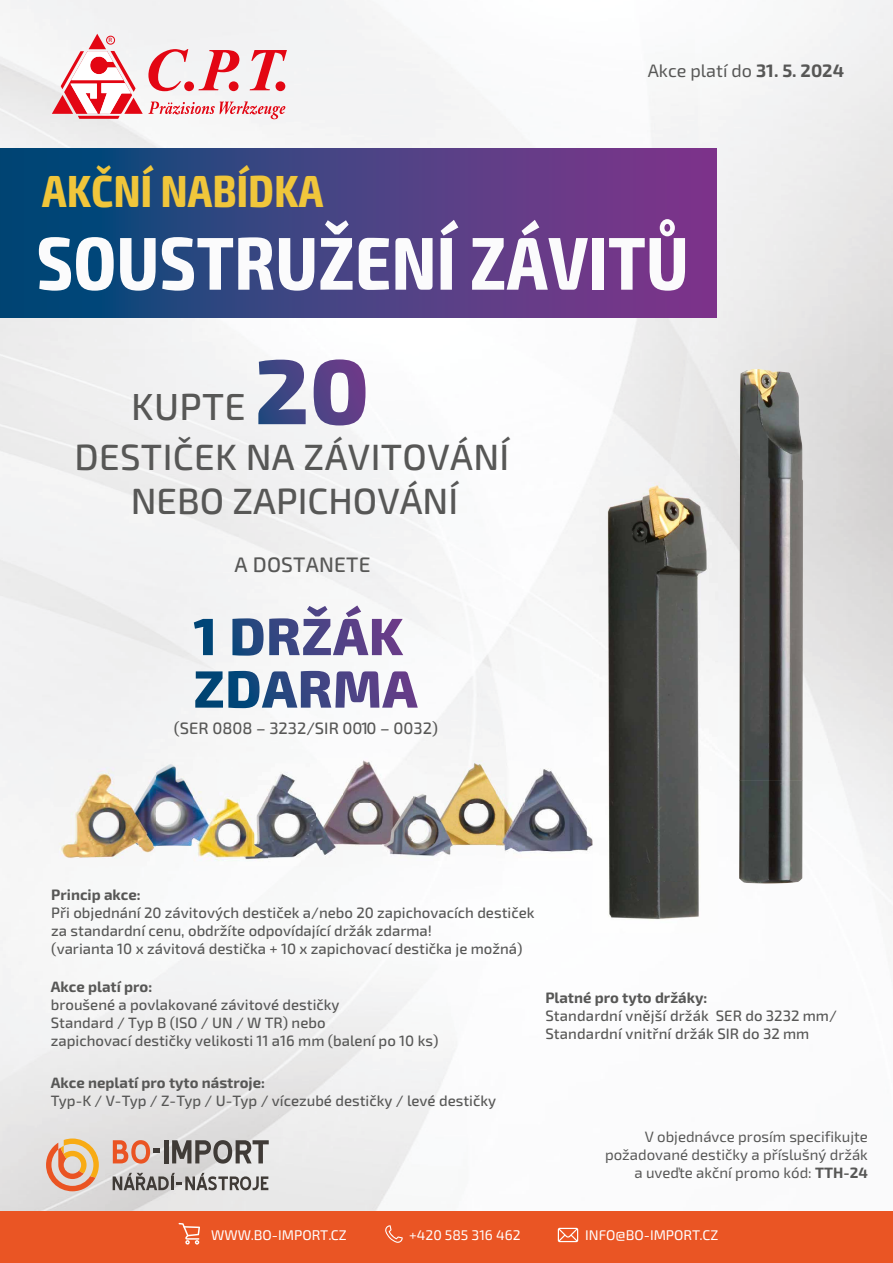
<style>
.page{position:relative;width:893px;height:1263px;background:#fff}
.page>*{position:absolute;margin:0;border:0;box-sizing:border-box;transform-origin:0 0}
.t1{font:700 condensed 74.85px "Exo 2";letter-spacing:.01em;color:#fbfbfc}
.t2{font:700 condensed 45px "Exo 2";letter-spacing:.01em;color:#f0c63b}
.t3{font:500 37.65px "Exo 2";letter-spacing:.01em;color:#575756}
.t4{font:500 36.6px "Exo 2";letter-spacing:.01em;color:#575756}
.t5{font:500 21px "Exo 2";letter-spacing:.01em;color:#575756}
.t6{font:18px "Exo 2";color:#575756}
.t7{font:500 16.5px "Exo 2";color:#575756}
.t8{font:500 15px/18px "Exo 2";color:#575756}
.t9{font:15px/18px "Exo 2";color:#575756;text-align:right}
.t10{font:700 15px "Exo 2";color:#575756}
.t11{font:13.95px "Exo 2";color:#fff}
.t12{font:500 6.15px "Exo 2";color:#e30613}
.s1{font-weight:700}
</style>
<div class="page">
<img style="left:0;top:0;width:893px;height:1211px">
<svg style="left:0;top:148px;width:716px;height:170px"></svg>
<svg style="left:258px;top:360px;width:48px;height:64px"></svg>
<svg style="left:314px;top:359px;width:51px;height:66px"></svg>
<svg style="left:194px;top:619px;width:19px;height:36px"></svg>
<svg style="left:232px;top:605px;width:171px;height:51px"></svg>
<svg style="left:195px;top:671px;width:223px;height:37px"></svg>
<img style="left:593px;top:477px;width:124px;height:456px">
<img style="left:739px;top:369px;width:64px;height:514px">
<img style="left:427px;top:760px;width:97px;height:45px">
<img style="left:456px;top:805px;width:40px;height:44px">
<img style="left:120px;top:759px;width:97px;height:87px">
<img style="left:317px;top:757px;width:96px;height:46px">
<img style="left:343px;top:803px;width:39px;height:46px">
<img style="left:54px;top:759px;width:66px;height:53px">
<img style="left:54px;top:812px;width:102px;height:53px">
<img style="left:240px;top:763px;width:77px;height:52px">
<img style="left:240px;top:815px;width:103px;height:51px">
<img style="left:317px;top:763px;width:26px;height:86px">
<img style="left:524px;top:769px;width:69px;height:46px">
<img style="left:496px;top:815px;width:97px;height:46px">
<img style="left:496px;top:769px;width:28px;height:80px">
<img style="left:194px;top:791px;width:73px;height:74px">
<img style="left:194px;top:791px;width:23px;height:55px">
<img style="left:382px;top:792px;width:74px;height:73px">
<img style="left:427px;top:792px;width:29px;height:57px">
<img style="left:382px;top:792px;width:31px;height:57px">
<svg style="left:46px;top:1138px;width:53px;height:53px"></svg>
<svg style="left:113px;top:1173px;width:155px;height:17px"></svg>
<svg style="left:113px;top:1140px;width:47px;height:23px"></svg>
<hr style="left:164px;top:1140px;width:4px;height:23px;background:#403b37">
<svg style="left:172px;top:1140px;width:97px;height:23px"></svg>
<div style="left:0;top:1211px;width:893px;height:52px;background:#ea5524"></div>
<svg style="left:179px;top:1223px;width:21px;height:21px"></svg>
<svg style="left:385px;top:1225px;width:18px;height:18px"></svg>
<svg style="left:558px;top:1228px;width:20px;height:14px"></svg>
<svg style="left:52px;top:34px;width:235px;height:85px"></svg>
<p class="t12" style="left:109px;top:37px;width:5px">R</p>
<h2 class="t2" style="left:42px;top:165px;width:282px">AKČNÍ NABÍDKA</h2>
<p class="t6" style="left:648px;top:60px;width:198px">Akce platí do <span class="s1">31. 5. 2024</span></p>
<h1 class="t1" style="left:37px;top:219px;width:653px">SOUSTRUŽENÍ ZÁVITŮ</h1>
<h3 class="t3" style="left:131px;top:384px;width:116px">KUPTE</h3>
<h3 class="t4" style="left:74px;top:436px;width:436px">DESTIČEK NA ZÁVITOVÁNÍ</h3>
<h3 class="t4" style="left:131px;top:480px;width:329px">NEBO ZAPICHOVÁNÍ</h3>
<h3 class="t5" style="left:235px;top:552px;width:137px">A DOSTANETE</h3>
<p class="t7" style="left:174px;top:718px;width:266px">(SER 0808 – 3232/SIR 0010 – 0032)</p>
<p class="t10" style="left:51px;top:886px;width:91px">Princip akce:</p>
<p class="t8" style="left:51px;top:904px;width:485px">Při objednání 20 závitových destiček a/nebo 20 zapichovacích destiček za standardní cenu, obdržíte odpovídající držák zdarma!<br>(varianta 10 x závitová destička + 10 x zapichovací destička je možná)</p>
<p class="t10" style="left:51px;top:978px;width:103px">Akce platí pro:</p>
<p class="t8" style="left:51px;top:996px;width:389px">broušené a povlakované závitové destičky<br>Standard / Typ B (ISO / UN / W TR) nebo<br>zapichovací destičky velikosti 11 a16 mm (balení po 10 ks)</p>
<p class="t10" style="left:51px;top:1074px;width:216px">Akce neplatí pro tyto nástroje:</p>
<p class="t8" style="left:51px;top:1092px;width:447px">Typ-K / V-Typ / Z-Typ / U-Typ / vícezubé destičky / levé destičky</p>
<p class="t10" style="left:545px;top:989px;width:164px">Platné pro tyto držáky:</p>
<p class="t8" style="left:545px;top:1007px;width:293px">Standardní vnější držák SER do 3232 mm/<br>Standardní vnitřní držák SIR do 32 mm</p>
<p class="t9" style="left:605px;top:1128px;width:264px">V objednávce prosím specifikujte požadované destičky a příslušný držák a uveďte akční promo kód: <span class="s1">TTH-24</span></p>
<p class="t11" style="left:211px;top:1227px;width:137px">WWW.BO-IMPORT.CZ</p>
<p class="t11" style="left:409px;top:1227px;width:113px">+420 585 316 462</p>
<p class="t11" style="left:585px;top:1227px;width:135px">INFO@BO-IMPORT.CZ</p>
</div>
